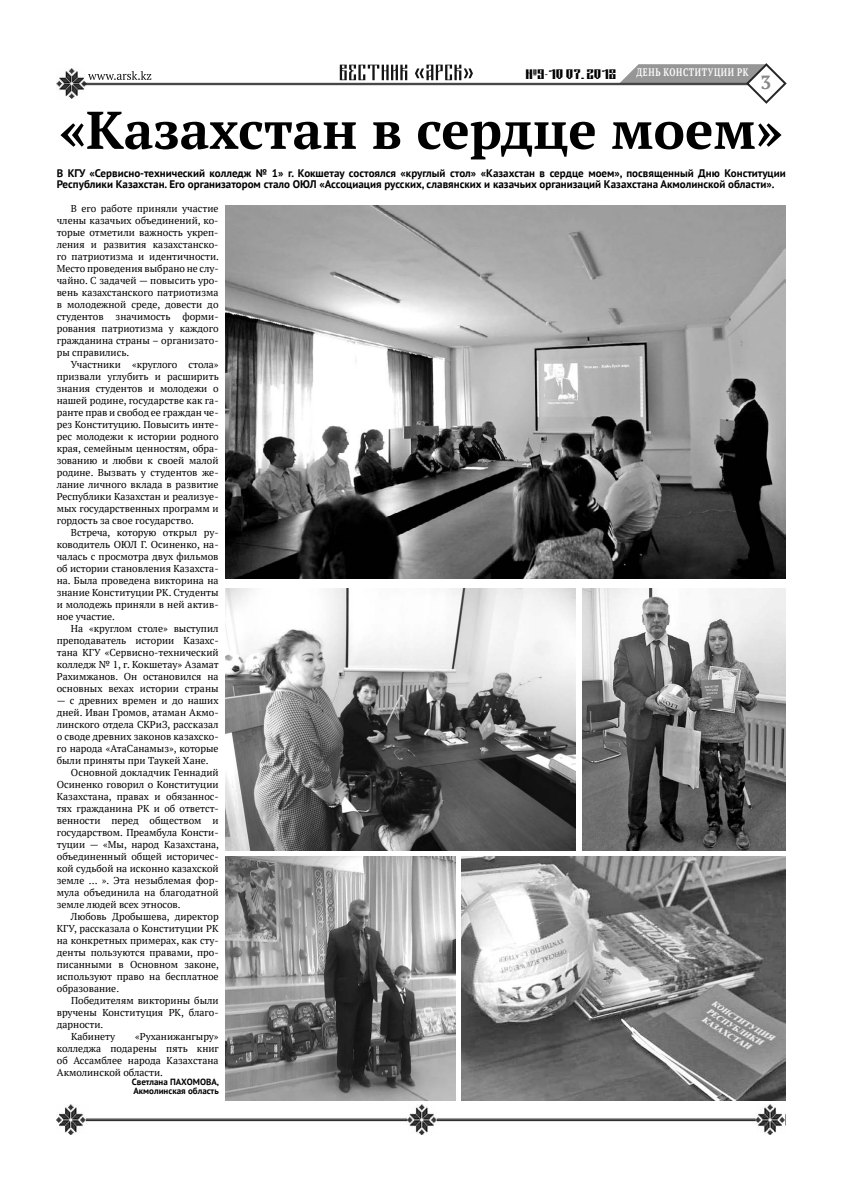
<style>
.page{position:relative;width:842px;height:1191px;background:#fff}
.page>*{position:absolute;margin:0;border:0;box-sizing:border-box;transform-origin:0 0}
.t1{font:700 53px "PT Serif";color:#000}
.t2{font:700 19px "PT Serif";color:#878787}
.t3{font:700 14px "Tsarevich";color:#000}
.t4{font:700 11px/11px "PT Sans";color:#000}
.t5{font:700 10.9px "PT Serif";letter-spacing:.08em;color:#fbfbfb;scale:.74 1}
.t6{font:10px/12px "PT Serif";color:#000}
.t7{font:700 9px/9px "PT Sans";color:#000}
</style>
<div class="page">
<svg style="left:88px;top:71px;width:63px;height:9px"></svg>
<img style="left:57px;top:69px;width:30px;height:30px">
<svg style="left:340px;top:65px;width:67px;height:15px"></svg>
<svg style="left:415px;top:65px;width:58px;height:15px"></svg>
<hr style="left:82px;top:83px;width:695px;height:1px;background:#262626">
<hr style="left:82px;top:84px;width:695px;height:1px;background:#262626">
<svg style="left:620px;top:63px;width:167px;height:41px"></svg>
<img style="left:57px;top:1104px;width:729px;height:30px">
<img style="left:225px;top:205px;width:560px;height:374px">
<img style="left:225px;top:588px;width:350px;height:262px">
<img style="left:582px;top:588px;width:203px;height:262px">
<img style="left:461px;top:857px;width:324px;height:243px">
<img style="left:225px;top:857px;width:230px;height:243px">
<h3 class="t3" style="left:526px;top:67px;width:92px">№9-10 07. 2018</h3>
<p class="t5" style="left:636px;top:65px;width:153px">День Конституции РК</p>
<h2 class="t2" style="left:760px;top:70px;width:12px">3</h2>
<h1 class="t1" style="left:59px;top:95px;width:725px">«Казахстан в сердце моем»</h1>
<p class="t4" style="left:57px;top:167px;width:731px">В КГУ «Сервисно-технический колледж № 1» г. Кокшетау состоялся «круглый стол» «Казахстан в сердце моем», посвященный Дню Конституции<br>Республики Казахстан. Его организатором стало ОЮЛ «Ассоциация русских, славянских и казачьих организаций Казахстана Акмолинской области».</p>
<p class="t6" style="left:57px;top:202px;width:164px;text-indent:14px">В его работе приняли участие члены казачьих объединений, ко&shy;торые отметили важность укреп&shy;ления и развития казахстанско&shy;го патриотизма и идентичности.<br>Место проведения выбрано не слу&shy;чайно. С задачей — повысить уро&shy;вень казахстанского патриотизма в молодежной среде, довести до студентов значимость форми&shy;рования патриотизма у каждого гражданина страны – организато&shy;ры справились.</p>
<p class="t6" style="left:57px;top:358px;width:164px;text-indent:14px">Участники «круглого стола» призвали углубить и расширить знания студентов и молодежи о нашей родине, государстве как га&shy;ранте прав и свобод ее граждан че&shy;рез Конституцию. Повысить инте&shy;рес молодежи к истории родного края, семейным ценностям, обра&shy;зованию и любви к своей малой родине. Вызвать у студентов же&shy;лание личного вклада в развитие<br>Республики Казахстан и реализуе&shy;мых государственных программ и гордость за свое государство.</p>
<p class="t6" style="left:57px;top:526px;width:163px;text-indent:14px">Встреча, которую открыл ру&shy;ководитель ОЮЛ Г. Осиненко, на&shy;чалась с просмотра двух фильмов об истории становления Казахста&shy;на. Была проведена викторина на знание Конституции РК. Студенты и молодежь приняли в ней актив&shy;ное участие.</p>
<p class="t6" style="left:57px;top:622px;width:164px;text-indent:14px">На «круглом столе» выступил преподаватель истории Казахс&shy;тана КГУ «Сервисно-технический колледж № 1, г. Кокшетау» Азамат<br>Рахимжанов. Он остановился на основных вехах истории страны</p>
<p class="t6" style="left:57px;top:694px;width:163px">— с древних времен и до наших</p>
<p class="t6" style="left:57px;top:706px;width:162px">дней. Иван Громов, атаман Акмо-</p>
<p class="t6" style="left:57px;top:718px;width:163px">линского отдела СКРиЗ, рассказал</p>
<p class="t6" style="left:57px;top:730px;width:162px">о своде древних законов казахско-</p>
<p class="t6" style="left:57px;top:742px;width:163px">го народа «АтаСанамыз», которые</p>
<p class="t6" style="left:57px;top:754px;width:153px">были приняты при Таукей Хане.</p>
<p class="t6" style="left:71px;top:766px;width:149px">Основной докладчик Геннадий</p>
<p class="t6" style="left:57px;top:778px;width:163px">Осиненко говорил о Конституции</p>
<p class="t6" style="left:57px;top:790px;width:162px">Казахстана, правах и обязаннос-</p>
<p class="t6" style="left:57px;top:802px;width:162px">тях гражданина РК и об ответст-</p>
<p class="t6" style="left:57px;top:814px;width:163px">венности перед обществом и</p>
<p class="t6" style="left:57px;top:826px;width:162px">государством. Преамбула Консти-</p>
<p class="t6" style="left:57px;top:838px;width:164px">туции — «Мы, народ Казахстана,</p>
<p class="t6" style="left:57px;top:850px;width:162px">объединенный общей историчес-</p>
<p class="t6" style="left:57px;top:862px;width:163px">кой судьбой на исконно казахской</p>
<p class="t6" style="left:57px;top:874px;width:162px">земле … ». Эта незыблемая фор-</p>
<p class="t6" style="left:57px;top:886px;width:163px">мула объединила на благодатной</p>
<p class="t6" style="left:57px;top:898px;width:125px">земле людей всех этносов.</p>
<p class="t6" style="left:71px;top:910px;width:149px">Любовь Дробышева, директор</p>
<p class="t6" style="left:57px;top:922px;width:163px">КГУ, рассказала о Конституции РК</p>
<p class="t6" style="left:57px;top:934px;width:162px">на конкретных примерах, как сту-</p>
<p class="t6" style="left:57px;top:946px;width:162px">денты пользуются правами, про-</p>
<p class="t6" style="left:57px;top:958px;width:164px">писанными в Основном законе,</p>
<p class="t6" style="left:57px;top:970px;width:163px">используют право на бесплатное</p>
<p class="t6" style="left:57px;top:982px;width:64px">образование.</p>
<p class="t6" style="left:71px;top:994px;width:149px">Победителям викторины были</p>
<p class="t6" style="left:57px;top:1006px;width:162px">вручены Конституция РК, благо-</p>
<p class="t6" style="left:57px;top:1018px;width:48px">дарности.</p>
<p class="t6" style="left:71px;top:1030px;width:46px">Кабинету</p>
<p class="t6" style="left:57px;top:1030px;width:164px;text-align:justify;text-indent:78px">«Руханижангыру» колледжа подарены пять книг об Ассамблее народа Казахстана Акмолинской области.</p>
<p class="t7" style="left:132px;top:1077px;width:89px">Свет-ла-на ПА-ХО-МО-ВА,<br>Акмо-линс-кая область</p>
</div>
